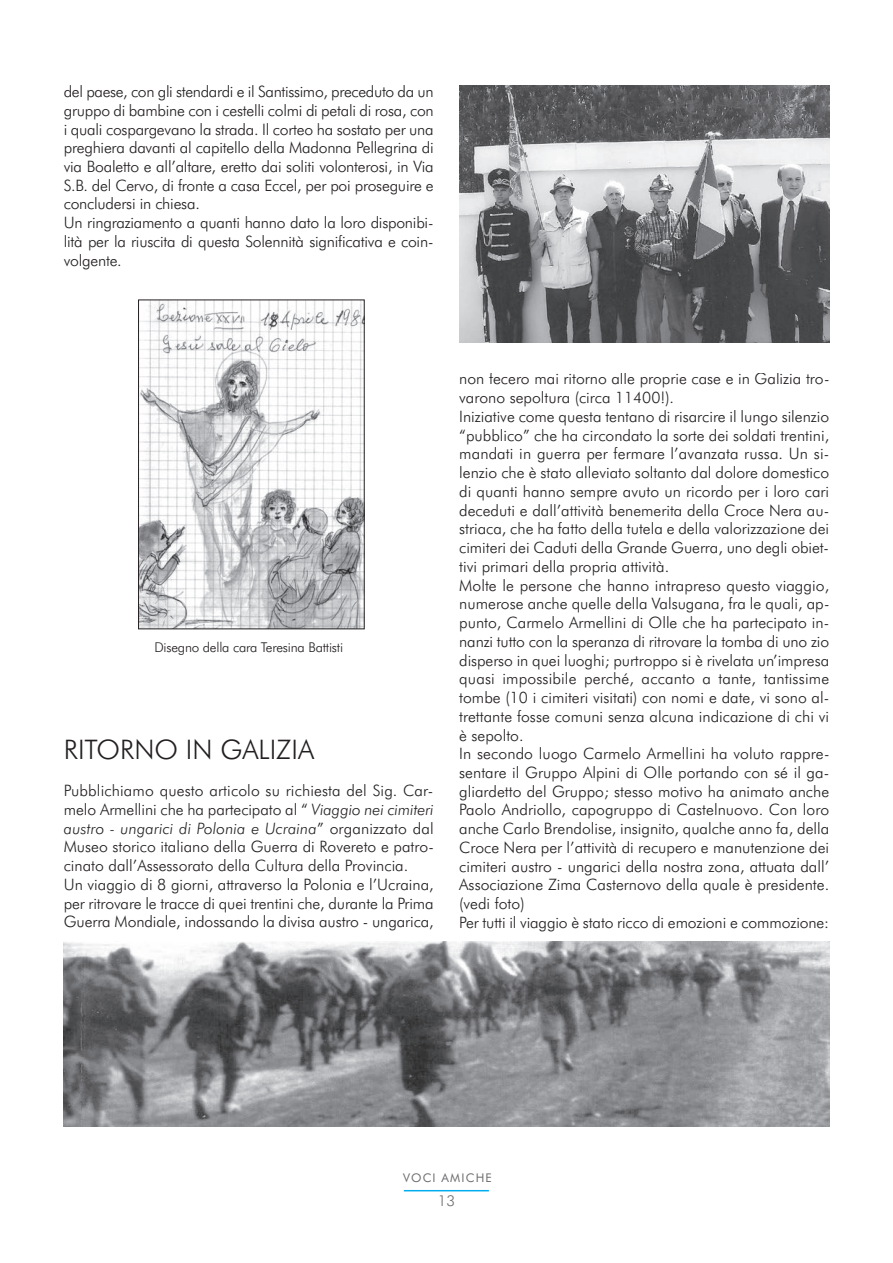
<style>
.page{position:relative;width:893px;height:1263px;background:#fff}
.page>*{position:absolute;margin:0;border:0;box-sizing:border-box;transform-origin:0 0}
.t1{font:300 27px "Futura BT";color:#231f20}
.t2{font:300 15.75px/18.8px "Futura BT";color:#231f20}
.t3{font:300 15px "Futura BT";color:#6c6d70}
.t4{font:300 13.5px "Futura BT";letter-spacing:-.015em;color:#231f20}
.t5{font:12px "Futura BT";letter-spacing:.1em;color:#6c6d70}
.s1{font-style:italic}
</style>
<div class="page">
<hr style="left:404px;top:1190px;width:85px;height:1px;background:#00aeef">
<img style="left:140px;top:302px;width:222px;height:325px">
<div style="left:138px;top:300px;width:226px;height:329px;border:1px solid #231f20"></div>
<img style="left:459px;top:85px;width:370px;height:258px">
<img style="left:64px;top:941px;width:765px;height:185px">
<p class="t2" style="left:64px;top:82px;width:371px">del paese, con gli stendardi e il Santissimo, preceduto da un gruppo di bambine con i cestelli colmi di petali di rosa, con i quali cospargevano la strada. Il corteo ha sostato per una preghiera davanti al capitello della Madonna Pellegrina di via Boaletto e all’altare, eretto dai soliti volonterosi, in Via S.B. del Cervo, di fronte a casa Eccel, per poi proseguire e concludersi in chiesa.<br>Un ringraziamento a quanti hanno dato la loro disponibi&shy;lità per la riuscita di questa Solennità significativa e coin&shy;volgente.</p>
<p class="t4" style="left:154px;top:639px;width:190px">Disegno della cara Teresina Battisti</p>
<h1 class="t1" style="left:64px;top:733px;width:252px">RITORNO IN GALIZIA</h1>
<p class="t2" style="left:64px;top:781px;width:372px">Pubblichiamo questo articolo su richiesta del Sig. Car&shy;melo Armellini che ha partecipato al “ <span class="s1">Viaggio nei cimiteri austro - ungarici di Polonia e Ucraina</span>” organizzato dal Museo storico italiano della Guerra di Rovereto e patro&shy;cinato dall’Assessorato della Cultura della Provincia.<br>Un viaggio di 8 giorni, attraverso la Polonia e l’Ucraina, per ritrovare le tracce di quei trentini che, durante la Prima Guerra Mondiale, indossando la divisa austro - ungarica,</p>
<p class="t2" style="left:459px;top:369px;width:372px">non fecero mai ritorno alle proprie case e in Galizia tro&shy;varono sepoltura (circa 11400!).<br>Iniziative come questa tentano di risarcire il lungo silenzio “pubblico” che ha circondato la sorte dei soldati trentini, mandati in guerra per fermare l’avanzata russa. Un si&shy;lenzio che è stato alleviato soltanto dal dolore domestico di quanti hanno sempre avuto un ricordo per i loro cari deceduti e dall’attività benemerita della Croce Nera au&shy;striaca, che ha fatto della tutela e della valorizzazione dei cimiteri dei Caduti della Grande Guerra, uno degli obiet&shy;tivi primari della propria attività.<br>Molte le persone che hanno intrapreso questo viaggio, numerose anche quelle della Valsugana, fra le quali, ap&shy;punto, Carmelo Armellini di Olle che ha partecipato in&shy;nanzi tutto con la speranza di ritrovare la tomba di uno zio disperso in quei luoghi; purtroppo si è rivelata un’impresa quasi impossibile perché, accanto a tante, tantissime tombe (10 i cimiteri visitati) con nomi e date, vi sono al&shy;trettante fosse comuni senza alcuna indicazione di chi vi è sepolto.<br>In secondo luogo Carmelo Armellini ha voluto rappre&shy;sentare il Gruppo Alpini di Olle portando con sé il ga&shy;gliardetto del Gruppo; stesso motivo ha animato anche Paolo Andriollo, capogruppo di Castelnuovo. Con loro anche Carlo Brendolise, insignito, qualche anno fa, della Croce Nera per l’attività di recupero e manutenzione dei cimiteri austro - ungarici della nostra zona, attuata dall’ Associazione Zima Casternovo della quale è presidente. (vedi foto)<br>Per tutti il viaggio è stato ricco di emozioni e commozione:</p>
<p class="t5" style="left:403px;top:1171px;width:90px">VOCI AMICHE</p>
<p class="t3" style="left:438px;top:1192px;width:19px">13</p>
</div>
